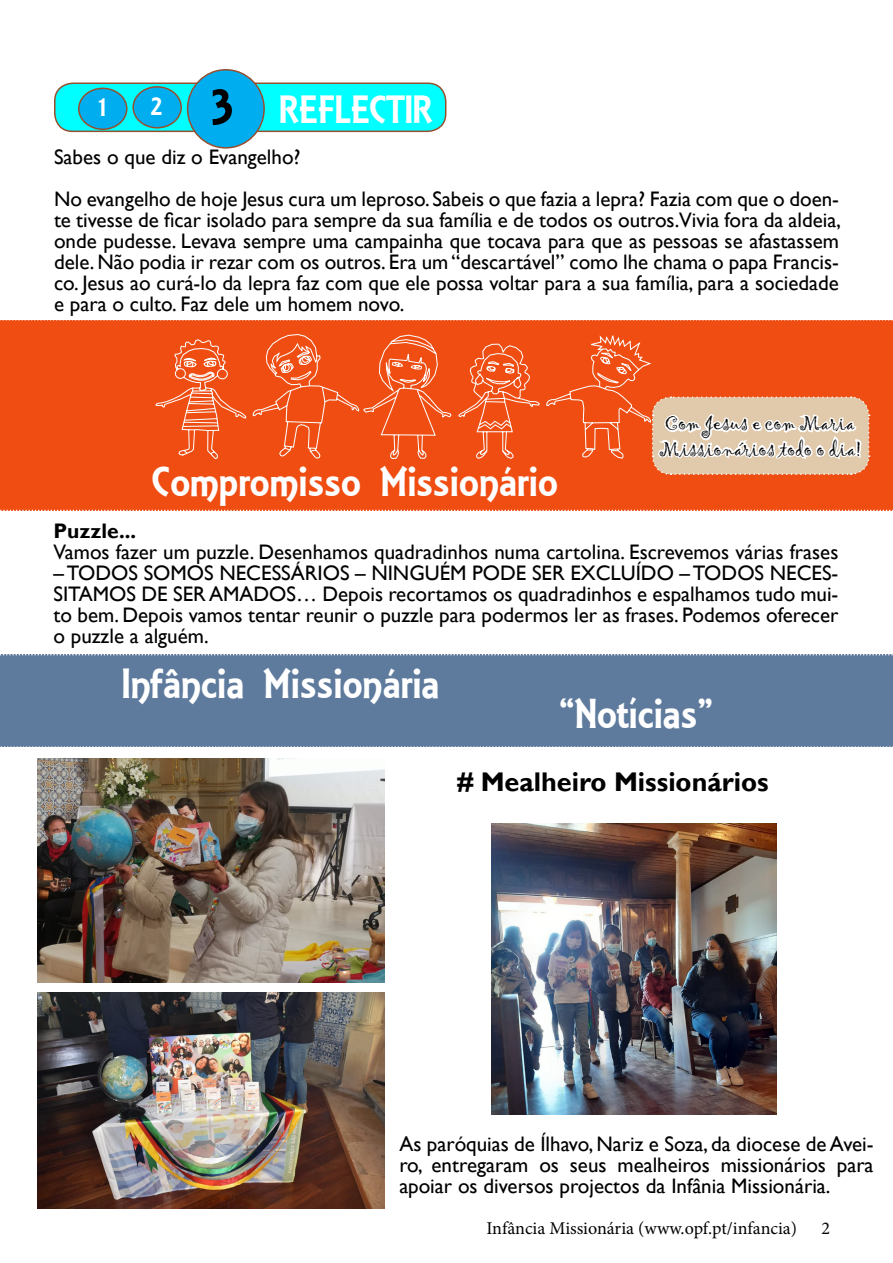
<style>
.page{position:relative;width:893px;height:1263px;background:#fff}
.page>*{position:absolute;margin:0;border:0;box-sizing:border-box;transform-origin:0 0}
.t1{font:54px "ARESSENCE";color:#000}
.t2{font:45px "ARESSENCE";color:#fff}
.t3{font:42px "ARESSENCE";color:#fff}
.t4{font:700 27px "Gill Sans";color:#000}
.t5{font:27px "ARESSENCE";color:#fff}
.t6{font:21px/21px "Gill Sans";color:#000;text-align:justify}
.t7{font:21px/25.2px "Gigi";color:#000}
.t8{font:700 21px "Gill Sans";color:#000}
.t9{font:18px "Minion Pro";color:#000}
</style>
<div class="page">
<div style="left:55px;top:83px;width:391px;height:48px;background:#0ff;border-radius:18px"></div>
<div style="left:54px;top:83px;width:392px;height:49px;border:2px solid #984f2e;border-radius:18px"></div>
<div style="left:188px;top:70px;width:76px;height:78px;background:#00aeef;border-radius:50%"></div>
<div style="left:187px;top:69px;width:78px;height:80px;border:2px solid #984f2e;border-radius:50%"></div>
<div style="left:79px;top:88px;width:48px;height:41px;background:#00aeef;border-radius:50%"></div>
<div style="left:78px;top:88px;width:50px;height:42px;border:2px solid #984f2e;border-radius:50%"></div>
<div style="left:133px;top:87px;width:48px;height:41px;background:#00aeef;border-radius:50%"></div>
<div style="left:132px;top:86px;width:50px;height:42px;border:2px solid #984f2e;border-radius:50%"></div>
<div style="left:0;top:320px;width:893px;height:190px;background:#ef4d12"></div>
<svg style="left:0;top:510px;width:893px;height:1px"></svg>
<svg style="left:0;top:320px;width:893px;height:1px"></svg>
<svg style="left:155px;top:334px;width:497px;height:125px"></svg>
<svg style="left:651px;top:385px;width:219px;height:90px;background:#e9c0a4"></svg>
<div style="left:0;top:655px;width:893px;height:92px;background:#5e7b9d"></div>
<svg style="left:0;top:746px;width:893px;height:1px"></svg>
<svg style="left:0;top:654px;width:893px;height:1px"></svg>
<img style="left:38px;top:759px;width:346px;height:223px">
<img style="left:38px;top:993px;width:346px;height:216px">
<img style="left:491px;top:824px;width:286px;height:291px">
<p class="t5" style="left:98px;top:92px;width:9px">1</p>
<p class="t5" style="left:150px;top:91px;width:13px">2</p>
<p class="t1" style="left:211px;top:77px;width:24px">3</p>
<p class="t3" style="left:279px;top:86px;width:155px">REFLECTIR</p>
<p class="t6" style="left:54px;top:147px;width:248px">Sabes o que diz o Evangelho?</p>
<p class="t6" style="left:54px;top:189px;width:789px">No evangelho de hoje Jesus cura um leproso. Sabeis o que fazia a lepra? Fazia com que o doen&shy;te tivesse de ficar isolado para sempre da sua família e de todos os outros.Vivia fora da aldeia, onde pudesse. Levava sempre uma campainha que tocava para que as pessoas se afastassem dele. Não podia ir rezar com os outros. Era um “descartável” como lhe chama o papa Francis&shy;co. Jesus ao curá-lo da lepra faz com que ele possa voltar para a sua família, para a sociedade e para o culto. Faz dele um homem novo.</p>
<p class="t2" style="left:152px;top:456px;width:407px">Compromisso Missionário</p>
<p class="t7" style="left:659px;top:412px;width:204px">Com Jesus e com Maria<br>Missionários todo o dia!</p>
<p class="t8" style="left:53px;top:519px;width:84px">Puzzle...</p>
<p class="t6" style="left:53px;top:542px;width:786px">Vamos fazer um puzzle. Desenhamos quadradinhos numa cartolina. Escrevemos várias frases</p>
<p class="t6" style="left:53px;top:563px;width:786px">– TODOS SOMOS NECESSÁRIOS – NINGUÉM PODE SER EXCLUÍDO – TODOS NECES-SITAMOS DE SER AMADOS… Depois recortamos os quadradinhos e espalhamos tudo mui&shy;to bem. Depois vamos tentar reunir o puzzle para podermos ler as frases. Podemos oferecer o puzzle a alguém.</p>
<p class="t2" style="left:122px;top:658px;width:319px">Infância Missionária</p>
<p class="t2" style="left:559px;top:688px;width:155px">“Notícias”</p>
<p class="t4" style="left:457px;top:765px;width:313px"># Mealheiro Missionários</p>
<p class="t6" style="left:399px;top:1134px;width:476px">As paróquias de Ílhavo, Nariz e Soza, da diocese de Avei&shy;ro, entregaram os seus mealheiros missionários para apoiar os diversos projectos da Infânia Missionária.</p>
<p class="t9" style="left:486px;top:1216px;width:312px">Infância Missionária (www.opf.pt/infancia)</p>
<p class="t9" style="left:822px;top:1216px;width:10px">2</p>
</div>
